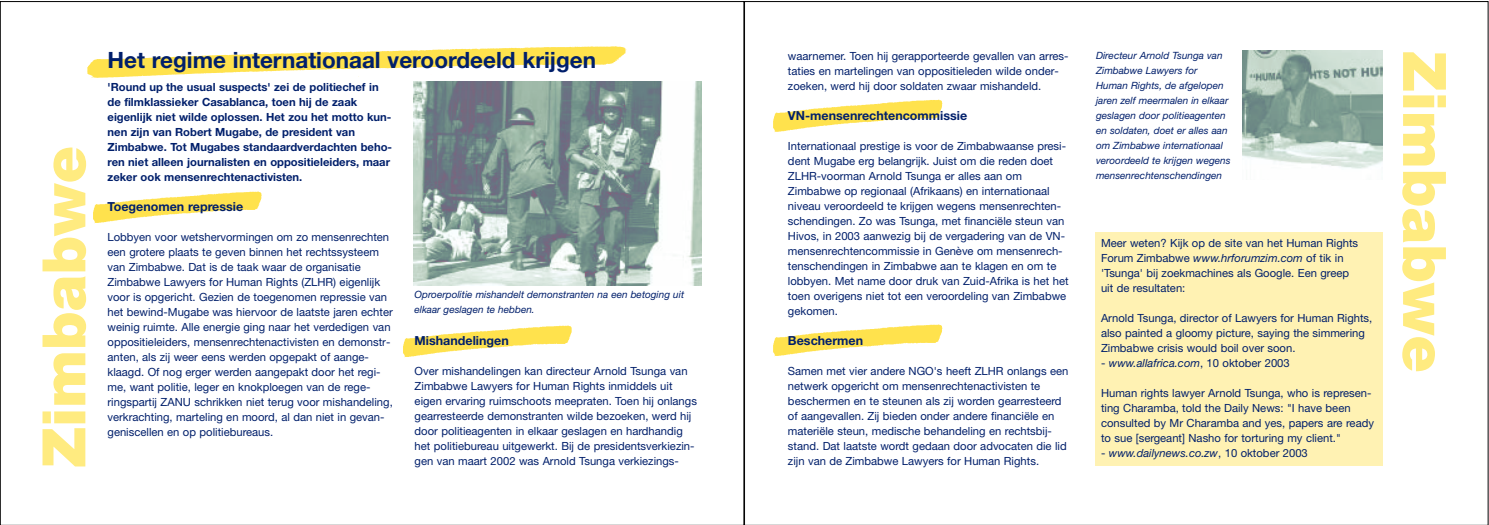
<style>
.page{position:relative;width:1489px;height:525px;background:#fff}
.page>*{position:absolute;margin:0;border:0;box-sizing:border-box;transform-origin:0 0}
.t1{font:900 60px "Helvetica Neue";color:#ffeb80}
.t2{font:700 22.5px "Helvetica Neue";color:#001f6b}
.t3{font:700 12.5px "Helvetica Neue";color:#001f6b}
.t4{font:11.25px/15px "Helvetica Neue";color:#001f6b}
.t5{font:700 11.25px/15px "Helvetica Neue";color:#001f6b}
.t6{font:italic 11.25px "Helvetica Neue";color:#001f6b}
.t7{font:italic 10px/15px "Helvetica Neue";color:#001f6b}
.s1{font-style:italic}
.s2{font-style:normal}
</style>
<div class="page">
<img style="left:93px;top:191px;width:169px;height:33px">
<img style="left:773px;top:324px;width:170px;height:33px">
<img style="left:773px;top:99px;width:170px;height:33px">
<img style="left:87px;top:46px;width:540px;height:32px">
<img style="left:403px;top:325px;width:169px;height:33px">
<img style="left:413px;top:81px;width:289px;height:205px">
<div style="left:1095px;top:232px;width:287px;height:233px;background:#fff2b3"></div>
<img style="left:1242px;top:51px;width:140px;height:118px">
<h1 class="t1" style="left:43px;top:468px;width:324px;rotate:-90deg">Zimbabwe</h1>
<h2 class="t2" style="left:108px;top:52px;width:490px">Het regime internationaal veroordeeld krijgen</h2>
<p class="t5" style="left:108px;top:80px;width:286px">'Round up the usual suspects' zei de politiechef in de filmklassieker Casablanca, toen hij de zaak eigenlijk niet wilde oplossen. Het zou het motto kun&shy;nen zijn van Robert Mugabe, de president van Zimbabwe. Tot Mugabes standaardverdachten beho&shy;ren niet alleen journalisten en oppositieleiders, maar zeker ook mensenrechtenactivisten.</p>
<p class="t3" style="left:108px;top:202px;width:137px">Toegenomen repressie</p>
<p class="t4" style="left:108px;top:230px;width:287px">Lobbyen voor wetshervormingen om zo mensenrechten een grotere plaats te geven binnen het rechtssysteem van Zimbabwe. Dat is de taak waar de organisatie Zimbabwe Lawyers for Human Rights (ZLHR) eigenlijk voor is opgericht. Gezien de toegenomen repressie van het bewind-Mugabe was hiervoor de laatste jaren echter weinig ruimte. Alle energie ging naar het verdedigen van oppositieleiders, mensenrechtenactivisten en demonstr&shy;anten, als zij weer eens werden opgepakt of aange&shy;klaagd. Of nog erger werden aangepakt door het regi&shy;me, want politie, leger en knokploegen van de rege&shy;ringspartij ZANU schrikken niet terug voor mishandeling, verkrachting, marteling en moord, al dan niet in gevan&shy;geniscellen en op politiebureaus.</p>
<p class="t7" style="left:414px;top:288px;width:271px">Oproerpolitie mishandelt demonstranten na een betoging uit elkaar geslagen te hebben.</p>
<p class="t3" style="left:415px;top:336px;width:96px">Mishandelingen</p>
<p class="t4" style="left:415px;top:364px;width:284px">Over mishandelingen kan directeur Arnold Tsunga van Zimbabwe Lawyers for Human Rights inmiddels uit eigen ervaring ruimschoots meepraten. Toen hij onlangs gearresteerde demonstranten wilde bezoeken, werd hij door politieagenten in elkaar geslagen en hardhandig het politiebureau uitgewerkt. Bij de presidentsverkiezin&shy;gen van maart 2002 was Arnold Tsunga verkiezings-</p>
<p class="t4" style="left:788px;top:50px;width:282px">waarnemer. Toen hij gerapporteerde gevallen van arres-</p>
<h1 class="t1" style="left:1446px;top:51px;width:324px;rotate:90deg">Zimbabwe</h1>
<p class="t7" style="left:1096px;top:49px;width:136px">Directeur Arnold Tsunga van<br>Zimbabwe Lawyers for<br>Human Rights, de afgelopen jaren zelf meermalen in elkaar geslagen door politieagenten en soldaten, doet er alles aan om Zimbabwe internationaal veroordeeld te krijgen wegens mensenrechtenschendingen</p>
<p class="t4" style="left:788px;top:65px;width:272px">taties en martelingen van oppositieleden wilde onder&shy;zoeken, werd hij door soldaten zwaar mishandeld.</p>
<p class="t3" style="left:788px;top:111px;width:181px">VN-mensenrechtencommissie</p>
<p class="t4" style="left:788px;top:140px;width:282px">Internationaal prestige is voor de Zimbabwaanse presi&shy;dent Mugabe erg belangrijk. Juist om die reden doet ZLHR-voorman Arnold Tsunga er alles aan om Zimbabwe op regionaal (Afrikaans) en internationaal niveau veroordeeld te krijgen wegens mensenrechten&shy;schendingen. Zo was Tsunga, met financiële steun van Hivos, in 2003 aanwezig bij de vergadering van de VN&shy;mensenrechtencommissie in Genève om mensenrech&shy;tenschendingen in Zimbabwe aan te klagen en om te lobbyen. Met name door druk van Zuid-Afrika is het het toen overigens niet tot een veroordeling van Zimbabwe gekomen.</p>
<p class="t3" style="left:788px;top:336px;width:77px">Beschermen</p>
<p class="t4" style="left:788px;top:365px;width:282px">Samen met vier andere NGO's heeft ZLHR onlangs een netwerk opgericht om mensenrechtenactivisten te beschermen en te steunen als zij worden gearresteerd of aangevallen. Zij bieden onder andere financiële en materiële steun, medische behandeling en rechtsbij&shy;stand. Dat laatste wordt gedaan door advocaten die lid zijn van de Zimbabwe Lawyers for Human Rights.</p>
<p class="t4" style="left:1101px;top:236px;width:259px">Meer weten? Kijk op de site van het Human Rights Forum Zimbabwe <span class="s1">www.hrforumzim.com</span> of tik in 'Tsunga' bij zoekmachines als Google. Een greep uit de resultaten:</p>
<p class="t4" style="left:1101px;top:311px;width:273px">Arnold Tsunga, director of Lawyers for Human Rights, also painted a gloomy picture, saying the simmering<br>Zimbabwe crisis would boil over soon.</p>
<p class="t6" style="left:1101px;top:359px;width:190px"><span class="s2">-</span> www.allafrica.com<span class="s2">, 10 oktober 2003</span></p>
<p class="t4" style="left:1101px;top:386px;width:274px">Human rights lawyer Arnold Tsunga, who is represen&shy;ting Charamba, told the Daily News: "I have been consulted by Mr Charamba and yes, papers are ready to sue [sergeant] Nasho for torturing my client."</p>
<p class="t6" style="left:1101px;top:449px;width:208px"><span class="s2">-</span> www.dailynews.co.zw<span class="s2">, 10 oktober 2003</span></p>
</div>
